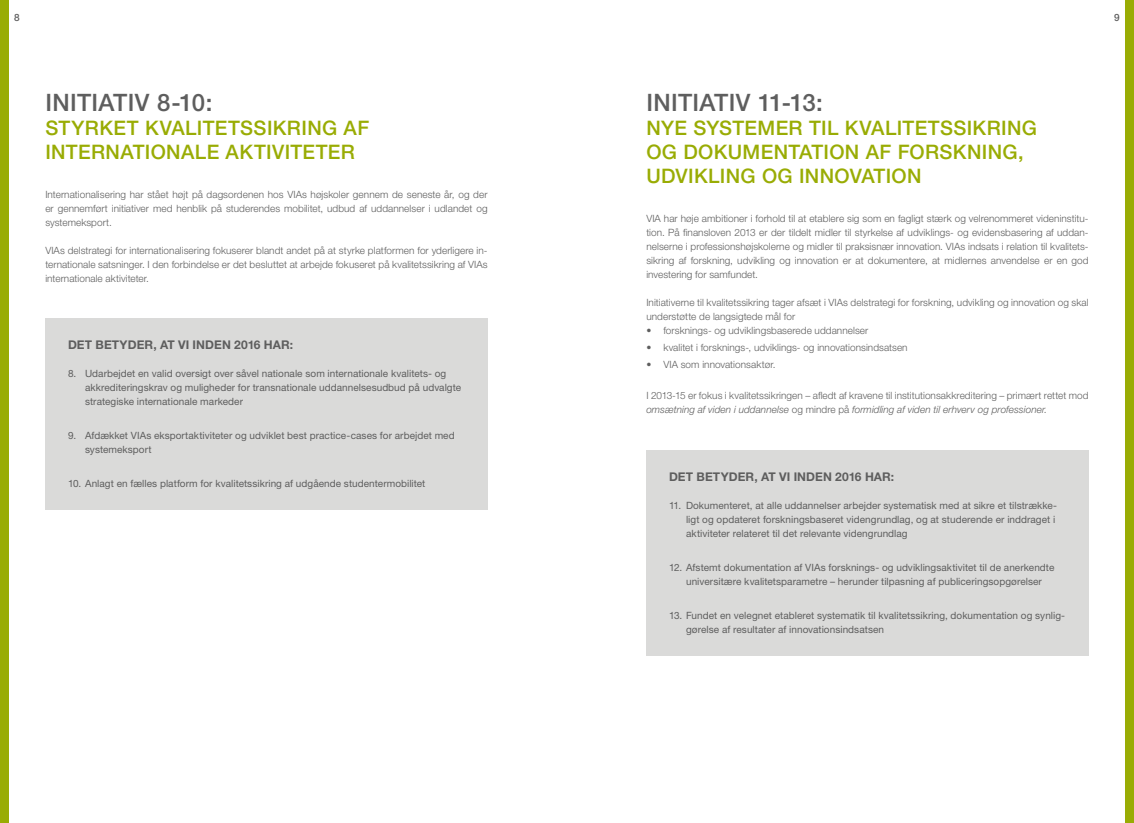
<style>
.page{position:relative;width:1134px;height:823px;background:#fff}
.page>*{position:absolute;margin:0;border:0;box-sizing:border-box;transform-origin:0 0}
.t1{font:500 24px "Helvetica Neue LT Std";letter-spacing:.01em;color:#5e5e5e}
.t2{font:500 20px/24px "Helvetica Neue LT Std";letter-spacing:.015em;color:#99ac04}
.t3{font:700 12px "Helvetica Neue LT Std";letter-spacing:.005em;color:#5e5e5e}
.t4{font:300 10px/14px "Helvetica Neue LT Std";letter-spacing:.005em;color:#5e5e5e;text-align:justify}
.t5{font:10px/14px "Helvetica Neue LT Std";letter-spacing:.005em;color:#5e5e5e}
.t6{font:500 10px "Helvetica Neue LT Std";color:#5e5e5e}
.s1{font-style:italic}
</style>
<div class="page">
<div style="left:1125px;top:0;width:9px;height:822px;background:#99ac04"></div>
<div style="left:0;top:0;width:9px;height:822px;background:#99ac04"></div>
<div style="left:646px;top:449px;width:443px;height:206px;background:#dadad9"></div>
<div style="left:45px;top:318px;width:443px;height:191px;background:#dadad9"></div>
<p class="t6" style="left:14px;top:12px;width:7px">8</p>
<p class="t6" style="left:1114px;top:12px;width:7px">9</p>
<h1 class="t1" style="left:45px;top:88px;width:169px">INITIATIV 8-10:</h1>
<h2 class="t2" style="left:45px;top:115px;width:325px">STYRKET KVALITETSSIKRING AF<br>INTERNATIONALE AKTIVITETER</h2>
<p class="t4" style="left:45px;top:187px;width:444px">Internationalisering har stået højt på dagsordenen hos VIAs højskoler gennem de seneste år, og der er gennemført initiativer med henblik på studerendes mobilitet, udbud af uddannelser i udlandet og systemeksport.</p>
<p class="t4" style="left:45px;top:243px;width:444px">VIAs delstrategi for internationalisering fokuserer blandt andet på at styrke platformen for yderligere in&shy;ternationale satsninger. I den forbindelse er det besluttet at arbejde fokuseret på kvalitetssikring af VIAs internationale aktiviteter.</p>
<p class="t3" style="left:68px;top:337px;width:227px">DET BETYDER, AT VI INDEN 2016 HAR:</p>
<p class="t5" style="left:85px;top:366px;width:378px;text-indent:-17px">8. Udarbejdet en valid oversigt over såvel nationale som internationale kvalitets- og akkrediteringskrav og muligheder for transnationale uddannelsesudbud på udvalgte strategiske internationale markeder</p>
<p class="t5" style="left:85px;top:428px;width:371px;text-indent:-17px">9. Afdækket VIAs eksportaktiviteter og udviklet best practice-cases for arbejdet med systemeksport</p>
<p class="t5" style="left:68px;top:476px;width:359px">10. Anlagt en fælles platform for kvalitetssikring af udgående studentermobilitet</p>
<h1 class="t1" style="left:646px;top:88px;width:178px">INITIATIV 11-13:</h1>
<h2 class="t2" style="left:646px;top:115px;width:392px">NYE SYSTEMER TIL KVALITETSSIKRING<br>OG DOKUMENTATION AF FORSKNING,<br>UDVIKLING OG INNOVATION</h2>
<p class="t4" style="left:646px;top:211px;width:444px">VIA har høje ambitioner i forhold til at etablere sig som en fagligt stærk og velrenommeret videninstitu&shy;tion. På finansloven 2013 er der tildelt midler til styrkelse af udviklings- og evidensbasering af uddan&shy;nelserne i professionshøjskolerne og midler til praksisnær innovation. VIAs indsats i relation til kvalitets&shy;sikring af forskning, udvikling og innovation er at dokumentere, at midlernes anvendelse er en god investering for samfundet.</p>
<p class="t4" style="left:646px;top:295px;width:444px">Initiativerne til kvalitetssikring tager afsæt i VIAs delstrategi for forskning, udvikling og innovation og skal understøtte de langsigtede mål for</p>
<p class="t4" style="left:646px;top:323px;width:223px">• forsknings- og udviklingsbaserede uddannelser</p>
<p class="t4" style="left:646px;top:340px;width:263px">• kvalitet i forsknings-, udviklings- og innovationsindsatsen</p>
<p class="t4" style="left:646px;top:357px;width:131px">• VIA som innovationsaktør.</p>
<p class="t4" style="left:646px;top:387px;width:444px">I 2013-15 er fokus i kvalitetssikringen – afledt af kravene til institutionsakkreditering – primært rettet mod <span class="s1">omsætning af viden i uddannelse</span> og mindre på <span class="s1">formidling af viden til erhverv og professioner.</span></p>
<p class="t3" style="left:669px;top:469px;width:227px">DET BETYDER, AT VI INDEN 2016 HAR:</p>
<p class="t5" style="left:686px;top:498px;width:372px;text-indent:-17px">11. Dokumenteret, at alle uddannelser arbejder systematisk med at sikre et tilstrække&shy;ligt og opdateret forskningsbaseret videngrundlag, og at studerende er inddraget i aktiviteter relateret til det relevante videngrundlag</p>
<p class="t5" style="left:669px;top:560px;width:387px;text-align:center">12. Afstemt dokumentation af VIAs forsknings- og udviklingsaktivitet til de anerkendte universitære kvalitetsparametre – herunder tilpasning af publiceringsopgørelser</p>
<p class="t5" style="left:686px;top:607px;width:380px;text-indent:-17px">13. Fundet en velegnet etableret systematik til kvalitetssikring, dokumentation og synlig&shy;gørelse af resultater af innovationsindsatsen</p>
</div>
